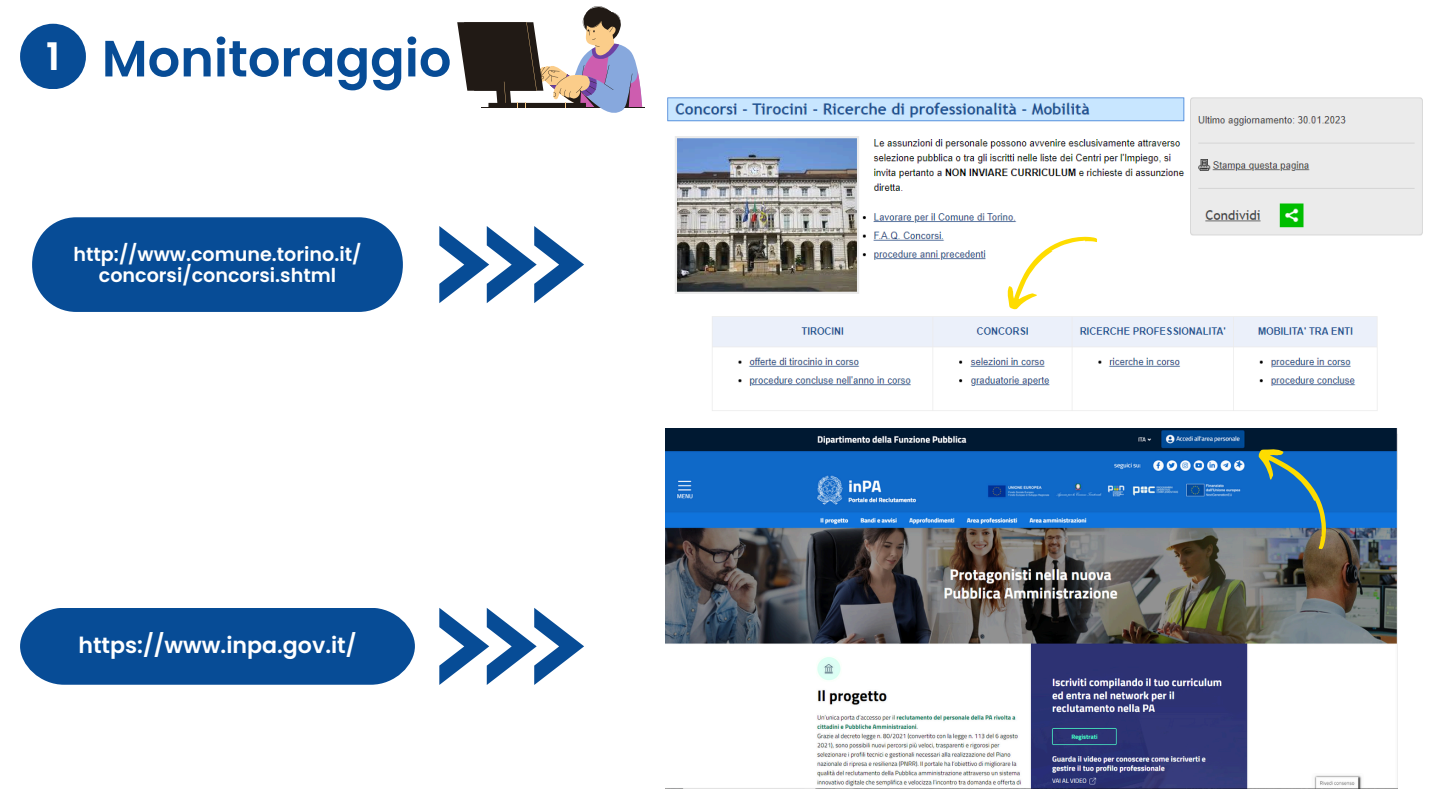
<style>
.page{position:relative;width:1440px;height:810px;background:#fff}
.page>*{position:absolute;margin:0;border:0;box-sizing:border-box;transform-origin:0 0}
.t1{font:600 51px "Poppins";color:#074c96}
.t2{font:600 38px "Poppins";color:#fff}
.t3{font:600 22.1px "Poppins";color:#fff}
.t4{font:600 19.1px/21px "Poppins";color:#fff;text-align:center}
</style>
<div class="page">
<div style="left:20px;top:24px;width:66px;height:65px;background:#074c96;border-radius:50%"></div>
<img style="left:667px;top:97px;width:756px;height:314px">
<svg style="left:996px;top:217px;width:103px;height:100px"></svg>
<img style="left:666px;top:429px;width:731px;height:359px">
<svg style="left:1251px;top:437px;width:96px;height:114px;background:#326b99"></svg>
<div style="left:32px;top:217px;width:371px;height:95px;background:#074c96;border-radius:46px"></div>
<div style="left:20px;top:608px;width:395px;height:77px;background:#074c96"></div>
<svg style="left:439px;top:226px;width:145px;height:77px"></svg>
<svg style="left:439px;top:608px;width:145px;height:77px"></svg>
<hr style="left:482px;top:108px;width:163px;height:1px;background:#211a15">
<svg style="left:457px;top:6px;width:185px;height:107px"></svg>
<p class="t2" style="left:46px;top:30px;width:15px">1</p>
<p class="t1" style="left:102px;top:23px;width:351px">Monitoraggio</p>
<p class="t4" style="left:73px;top:244px;width:289px">http://www.comune.torino.it/ concorsi/concorsi.shtml</p>
<p class="t3" style="left:78px;top:630px;width:280px">https://www.inpa.gov.it/</p>
</div>
